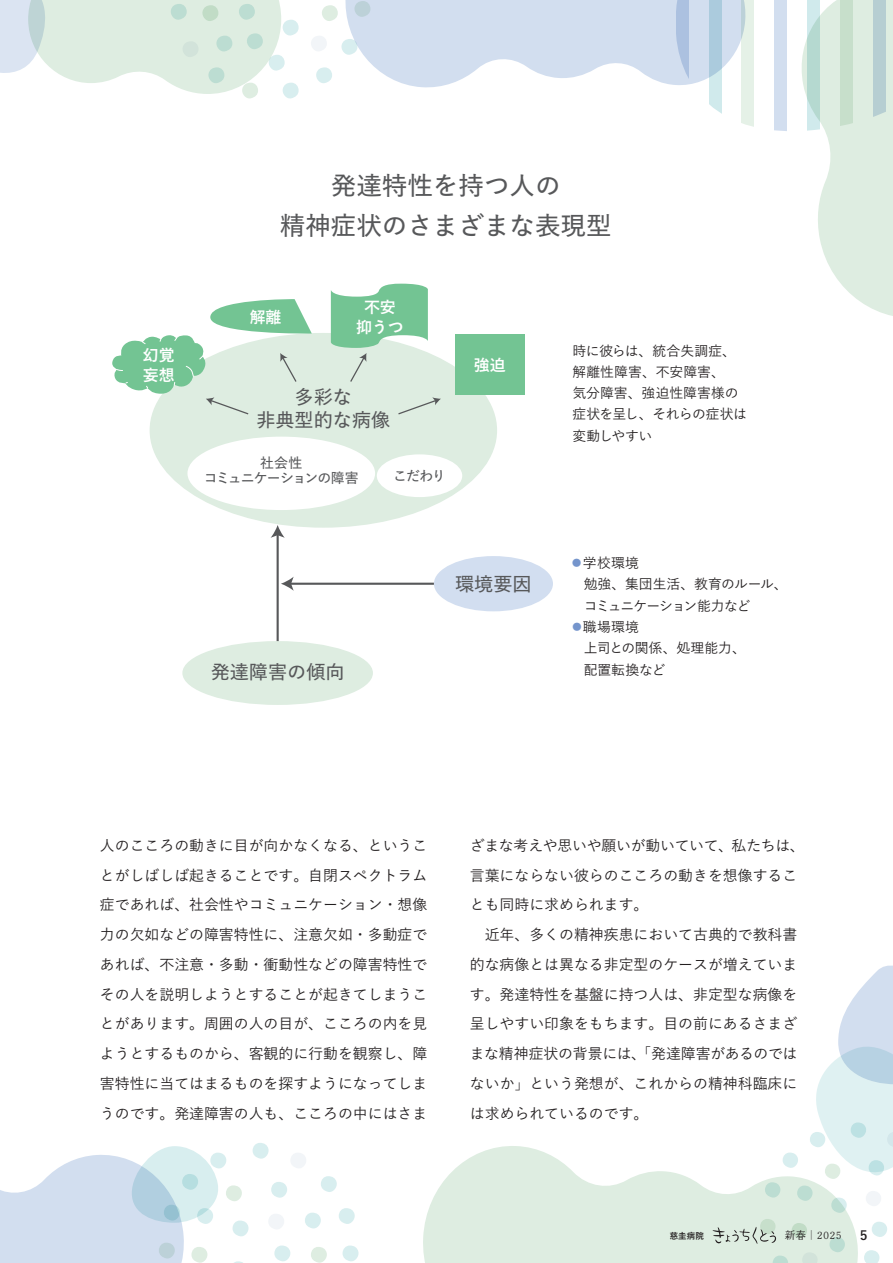
<style>
.page{position:relative;width:893px;height:1263px;background:#fff}
.page>*{position:absolute;margin:0;border:0;box-sizing:border-box;transform-origin:0 0}
.t1{font:25.5px/40.3px "Yu Go Pr 6 N Demi 90 pv RKSJ H";color:#57585a;text-align:center}
.t2{font:19.2px/23.4px "Yu Go Pr 6 N Demi 90 pv RKSJ H";color:#57585a;text-align:center}
.t3{font:15.9px/19.2px "Yu Go Pr 6 N Bold 90 pv RKSJ H";color:#fff}
.t4{font:500 14.85px/29.7px "Yu Go";color:#231f20;text-align:justify}
.t5{font:13.8px/21.3px "Yu Go Pr 6 N Medium 90 pv RKSJ H";letter-spacing:-.005em;color:#231f20}
.t6{font:13.8px/21.3px "Yu Go Pr 6 N Medium 90 pv RKSJ H";letter-spacing:-.05em;color:#231f20}
.t7{font:13.8px/15.8px "Yu Go Pr 6 N Demi 90 pv RKSJ H";letter-spacing:-.065em;color:#57585a;text-align:center}
.t8{font:700 12.75px "Yu Go Pr 6 N";color:#231f20}
.t9{font:10.65px "Kinuta Marumin Old Std N R";letter-spacing:.01em;color:#231f20}
.t10{font:700 8.55px "Yu Go Pr 6 N";color:#231f20}
.s1{color:#7595cc}
.s2{font-family:"Hira Min Pro W3";font-weight:400}
.s3{font-family:"Yu Go Pr 6 N";font-weight:700}
</style>
<div class="page">
<svg style="left:0;top:1143px;width:358px;height:120px"></svg>
<svg style="left:802px;top:0;width:91px;height:316px"></svg>
<svg style="left:873px;top:0;width:13px;height:134px;background:#bbd2d4"></svg>
<svg style="left:840px;top:0;width:13px;height:134px;background:#c8dfcc"></svg>
<svg style="left:807px;top:0;width:13px;height:134px;background:#c0dfda"></svg>
<div style="left:774px;top:0;width:13px;height:134px;background:#d2deef"></div>
<div style="left:741px;top:0;width:13px;height:134px;background:#e5f1e7"></div>
<svg style="left:709px;top:87px;width:13px;height:27px"></svg>
<svg style="left:311px;top:0;width:434px;height:87px"></svg>
<svg style="left:0;top:0;width:299px;height:98px"></svg>
<svg style="left:423px;top:1146px;width:289px;height:117px;fill:#deede1"></svg>
<div style="left:150px;top:333px;width:347px;height:195px;background:#deede1;border-radius:50%"></div>
<div style="left:187px;top:437px;width:188px;height:73px;background:#fff;border-radius:50%"></div>
<div style="left:377px;top:454px;width:85px;height:43px;background:#fff;border-radius:50%"></div>
<div style="left:455px;top:335px;width:70px;height:60px;background:#73c493"></div>
<hr style="left:277px;top:534px;width:2px;height:109px;background:#57585a">
<svg style="left:271px;top:525px;width:14px;height:13px"></svg>
<div style="left:182px;top:641px;width:191px;height:64px;background:#deede1;border-radius:50%"></div>
<div style="left:434px;top:556px;width:119px;height:55px;background:#d2def0;border-radius:50%"></div>
<hr style="left:290px;top:583px;width:144px;height:2px;background:#57585a">
<svg style="left:281px;top:577px;width:13px;height:14px"></svg>
<svg style="left:398px;top:397px;width:43px;height:18px"></svg>
<svg style="left:331px;top:284px;width:97px;height:98px"></svg>
<svg style="left:112px;top:299px;width:200px;height:116px"></svg>
<svg style="left:712px;top:965px;width:181px;height:298px"></svg>
<h1 class="t1" style="left:280px;top:162px;width:333px">発達特性を持つ人の<br>精神症状のさまざまな表現型</h1>
<p class="t3" style="left:143px;top:346px;width:33px">幻覚妄想</p>
<p class="t3" style="left:250px;top:307px;width:33px">解離</p>
<p class="t3" style="left:356px;top:298px;width:49px;text-align:center">不安抑うつ</p>
<p class="t2" style="left:256px;top:383px;width:135px">多彩な<br>非典型的な病像</p>
<p class="t7" style="left:204px;top:453px;width:156px">社会性<br>コミュニケーションの障害</p>
<p class="t7" style="left:393px;top:466px;width:54px">こだわり</p>
<p class="t3" style="left:474px;top:356px;width:33px">強迫</p>
<p class="t2" style="left:211px;top:658px;width:135px">発達障害の傾向</p>
<p class="t2" style="left:455px;top:569px;width:78px">環境要因</p>
<p class="t5" style="left:572px;top:338px;width:176px">時に彼らは、統合失調症、解離性障害、不安障害、<br>気分障害、強迫性障害様の症状を呈し、それらの症状は変動しやすい</p>
<p class="t6" style="left:584px;top:551px;width:205px;text-indent:-14px"><span class="s1">●</span>学校環境<br>勉強、集団生活、教育のルール、コミュニケーション能力など</p>
<p class="t5" style="left:584px;top:614px;width:164px;text-indent:-14px"><span class="s1">●</span>職場環境<br>上司との関係、処理能力、配置転換など</p>
<p class="t4" style="left:100px;top:829px;width:329px">人のこころの動きに目が向かなくなる、ということがしばしば起きることです。自閉スペクトラム症であれば、社会性やコミュニケーション・想像力の欠如などの障害特性に、注意欠如・多動症であれば、不注意・多動・衝動性などの障害特性でその人を説明しようとすることが起きてしまうことがあります。周囲の人の目が、こころの内を見ようとするものから、客観的に行動を観察し、障害特性に当てはまるものを探すようになってしまうのです。発達障害の人も、こころの中にはさま</p>
<p class="t4" style="left:470px;top:829px;width:336px;text-align:left">ざまな考えや思いや願いが動いていて、私たちは、言葉にならない彼らのこころの動きを想像することも同時に求められます。</p>
<p class="t4" style="left:470px;top:918px;width:329px;text-indent:15px">近年、多くの精神疾患において古典的で教科書的な病像とは異なる非定型のケースが増えています。発達特性を基盤に持つ人は、非定型な病像を呈しやすい印象をもちます。目の前にあるさまざまな精神症状の背景には、<span class="s2">「</span>発達障害があるのではないか<span class="s2">」</span>という発想が、これからの精神科臨床には求められているのです。</p>
<p class="t10" style="left:670px;top:1230px;width:44px">慈圭病院　</p>
<p class="t9" style="left:785px;top:1230px;width:59px">新春<span class="s3">｜</span>2025</p>
<p class="t8" style="left:860px;top:1228px;width:9px">5</p>
</div>
